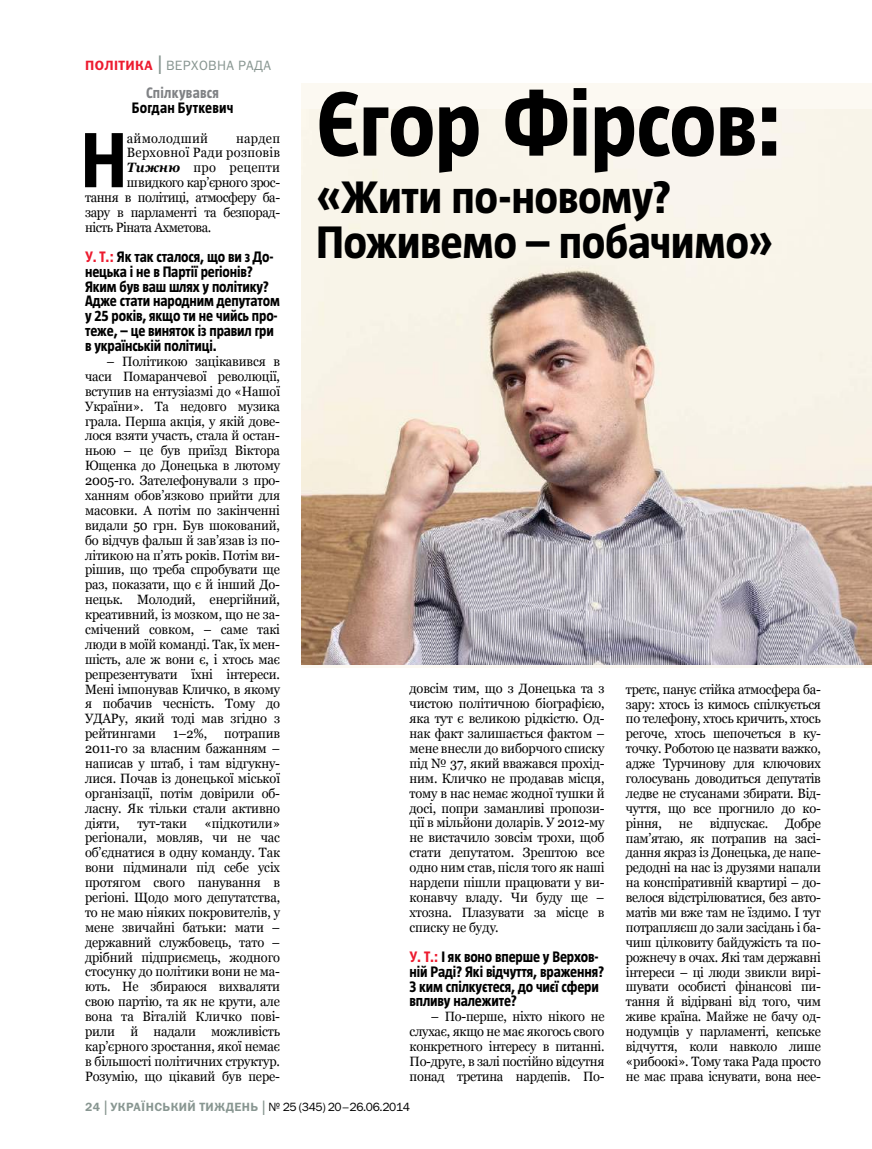
<style>
.page{position:relative;width:872px;height:1149px;background:#fff}
.page>*{position:absolute;margin:0;border:0;box-sizing:border-box;transform-origin:0 0}
.t1{font:700 90px "UT Magazine";letter-spacing:-.01em;color:#000}
.t2{font:700 77.25px "UT Magazine";color:#000;scale:.95 1}
.t3{font:700 45px/45px "UT Magazine";letter-spacing:-.01em;color:#000}
.t4{font:700 15px/14.9px "UT Magazine";letter-spacing:-.01em;color:#000;scale:.94 1}
.t5{font:700 15px "UT Magazine";letter-spacing:.01em;color:#000;scale:.94 1}
.t6{font:700 15px "UT Magazine";letter-spacing:.015em;color:#808285;scale:.94 1}
.t7{font:13.5px/14.9px "Georgia";letter-spacing:-.01em;color:#000;text-align:justify;scale:.95 1}
.t8{font:13.5px "Georgia";letter-spacing:-.03em;color:#000;scale:.95 1}
.t9{font:13.5px "Georgia";letter-spacing:.02em;color:#000;scale:.95 1}
.t10{font:13.5px "Franklin Gothic Book C";letter-spacing:.03em;color:#889691}
.t11{font:12px "Franklin Gothic Book C";letter-spacing:-.03em;color:#000}
.s1{font-family:"Franklin Gothic Demi C";color:#ed1b2f}
.s2{font-size:27px}
.s3{font-weight:700;font-style:italic}
.s4{color:#ed1b2f}
.s5{font-family:"Franklin Gothic Demi C";color:#889691}
.s6{font-size:21px;color:#889691}
</style>
<div class="page">
<div style="left:301px;top:83px;width:571px;height:584px;background:#fcf9f2"></div>
<img style="left:301px;top:169px;width:571px;height:495px">
<p class="t10" style="left:85px;top:58px;width:187px"><span class="s1">ПОЛІТИКА</span><span class="s2">|</span>верхов на рада</p>
<p class="t6" style="left:146px;top:84px;width:79px">Спілкувався</p>
<p class="t5" style="left:132px;top:99px;width:110px">Богдан Буткевич</p>
<h2 class="t2" style="left:81px;top:118px;width:50px">Н</h2>
<p class="t9" style="left:127px;top:130px;width:87px">аймолодший</p>
<p class="t7" style="left:236px;top:131px;width:48px">нардеп</p>
<p class="t9" style="left:127px;top:144px;width:163px">Верховної Ради розповів</p>
<p class="t9" style="left:127px;top:159px;width:163px"><span class="s3">Тижню</span> про рецепти</p>
<p class="t8" style="left:127px;top:174px;width:163px">швидкого кар’єрного зрос-</p>
<p class="t8" style="left:85px;top:189px;width:207px">тання в політиці, атмосферу ба-</p>
<p class="t8" style="left:85px;top:204px;width:207px">зару в парламенті та безпорад-</p>
<p class="t8" style="left:85px;top:219px;width:134px">ність Ріната Ахметова.</p>
<p class="t4" style="left:85px;top:249px;width:209px"><span class="s4">У. Т.:</span> Як так сталося, що ви з До&shy;нецька і не в Партії регіонів?<br>Яким був ваш шлях у політику?<br>Адже стати народним депутатом у 25 років, якщо ти не чийсь про&shy;теже, – це виняток із правил гри в українській політиці.</p>
<p class="t7" style="left:85px;top:354px;width:207px;text-indent:21px">– Політикою зацікавився в часи Помаранчевої революції, вступив на ентузіазмі до «Нашої України». Та недовго музика грала. Перша акція, у якій дове&shy;лося взяти участь, стала й остан&shy;ньою – це був приїзд Віктора Ющенка до Донецька в лютому 2005-го. Зателефонували з про&shy;ханням обов’язково прийти для масовки. А потім по закінченні видали 50 грн. Був шокований, бо відчув фальш й зав’язав із по&shy;літикою на п’ять років. Потім ви&shy;рішив, що треба спробувати ще раз, показати, що є й інший До&shy;нецьк. Молодий, енергійний, креативний, із мозком, що не за&shy;смічений совком, – саме такі люди в моїй команді. Так, їх мен&shy;шість, але ж вони є, і хтось має репрезентувати їхні інтереси.<br>Мені імпонував Кличко, в якому я побачив чесність. Тому до УДАРу, який тоді мав згідно з рейтингами</p>
<p class="t7" style="left:173px;top:726px;width:38px">1–2%,</p>
<p class="t7" style="left:85px;top:726px;width:207px;text-indent:139px">потрапив 2011-го за власним бажанням – написав у штаб, і там відгукну&shy;лися. Почав із донецької міської організації, потім довірили об&shy;ласну. Як тільки стали активно діяти,</p>
<p class="t7" style="left:85px;top:815px;width:207px;text-indent:120px">«підкотили» регіонали, мовляв, чи не час об’єднатися в одну команду. Так вони підминали під себе усіх протягом свого панування в регіоні. Щодо мого депутатства, то не маю ніяких покровителів, у мене звичайні батьки: мати – державний службовець, тато – дрібний підприємець, жодного стосунку до політики вони не ма&shy;ють. Не збираюся вихваляти свою партію, та як не крути, але вона та Віталій Кличко пові&shy;рили й надали можливість кар’єрного зростання, якої немає в більшості політичних структур.<br>Розумію, що цікавий був пере-</p>
<p class="t7" style="left:137px;top:815px;width:54px">тут-таки</p>
<h1 class="t1" style="left:316px;top:75px;width:468px">Єгор Фірсов:</h1>
<h3 class="t3" style="left:316px;top:175px;width:459px">«Жити по-новому?<br>Поживемо – побачимо»</h3>
<p class="t7" style="left:409px;top:681px;width:207px">довсім тим, що з Донецька та з чистою політичною біографією, яка тут є великою рідкістю. Од&shy;нак факт залишається фактом – мене внесли до виборчого списку під № 37, який вважався прохід&shy;ним. Кличко не продавав місця, тому в нас немає жодної тушки й досі, попри заманливі пропози&shy;ції в мільйони доларів. У 2012-му не вистачило зовсім трохи, щоб стати депутатом. Зрештою все одно ним став, після того як наші нардепи пішли працювати у ви&shy;конавчу владу. Чи буду ще – хтозна. Плазувати за місце в списку не буду.</p>
<p class="t4" style="left:409px;top:948px;width:209px"><span class="s4">У. Т.:</span> І як воно вперше у Верхов&shy;ній Раді? Які відчуття, враження?<br>З ким спілкуєтеся, до чиєї сфери впливу належите?</p>
<p class="t7" style="left:409px;top:1009px;width:207px;text-indent:21px">– По-перше, ніхто нікого не слухає, якщо не має якогось свого конкретного інтересу в питанні.<br>По-друге, в залі постійно відсутня понад третина нардепів. По-</p>
<p class="t7" style="left:626px;top:681px;width:207px">третє, панує стійка атмосфера ба&shy;зару: хтось із кимось спілкується по телефону, хтось кричить, хтось регоче, хтось шепочеться в ку&shy;точку. Роботою це назвати важко, адже Турчинову для ключових голосувань доводиться депутатів ледве не стусанами збирати. Від&shy;чуття, що все прогнило до ко&shy;ріння,</p>
<p class="t7" style="left:626px;top:815px;width:207px;text-indent:159px">Добре пам’ятаю, як потрапив на засі&shy;дання якраз із Донецька, де напе&shy;редодні на нас із друзями напали на конспіративній квартирі – до&shy;велося відстрілюватися, без авто&shy;матів ми вже там не їздимо. І тут потрапляєш до зали засідань і ба&shy;чиш цілковиту байдужість та по&shy;рожнечу в очах. Які там державні інтереси – ці люди звикли вирі&shy;шувати особисті фінансові пи&shy;тання й відірвані від того, чим живе країна. Майже не бачу од&shy;нодумців у парламенті, кепське відчуття, коли навколо лише «рибоокі». Тому така Рада просто не має права існувати, вона нее-</p>
<p class="t7" style="left:679px;top:815px;width:16px">не</p>
<p class="t7" style="left:710px;top:815px;width:63px">відпускає.</p>
<p class="t11" style="left:85px;top:1099px;width:326px"><span class="s5">24</span><span class="s6">|</span><span class="s5">УКРАЇНСЬКИЙ ТИЖДЕНЬ</span><span class="s6">|</span>№ 25 (345) 20–26.06.2014</p>
</div>
